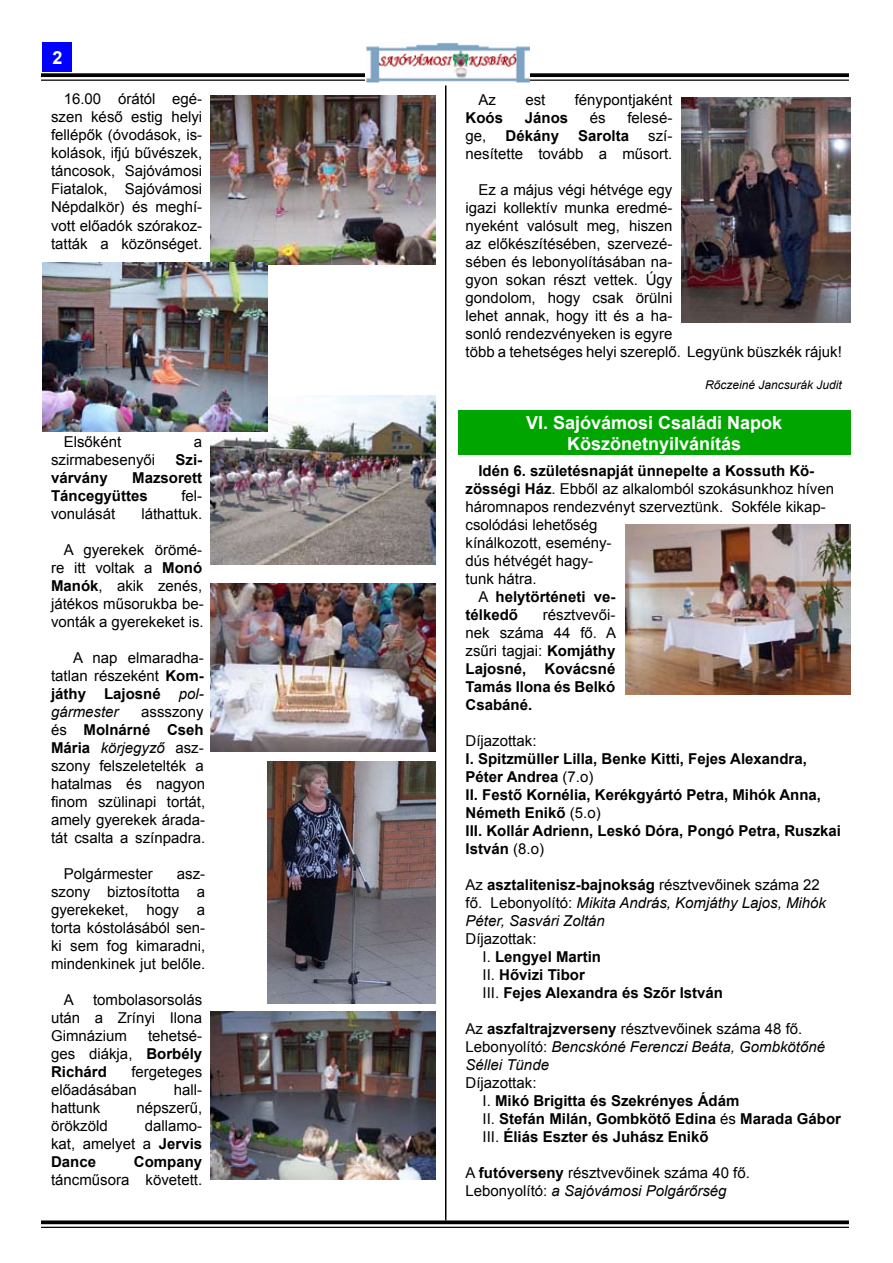
<style>
.page{position:relative;width:893px;height:1263px;background:#fff}
.page>*{position:absolute;margin:0;border:0;box-sizing:border-box;transform-origin:0 0}
.t1{font:700 18px/21.6px "Arial";color:#fff;text-align:center}
.t2{font:15px/18px "Arial";color:#000;text-align:justify}
.t3{font:700 15px/18px "Arial";color:#000}
.t4{font:italic 15px/18px "Arial";color:#000}
.t5{font:italic 12px "Arial";color:#000}
.s1{font-weight:700}
.s2{font-style:italic}
.s3{font-weight:400}
.s4{font-style:normal}
.s5{font-weight:700;font-style:normal}
</style>
<div class="page">
<div style="left:43px;top:43px;width:29px;height:29px;background:#00f"></div>
<svg style="left:41px;top:73px;width:808px;height:4px;background:#131313"></svg>
<hr style="left:41px;top:80px;width:808px;height:1px;background:#000">
<img style="left:365px;top:43px;width:164px;height:40px">
<svg style="left:41px;top:1220px;width:808px;height:4px;background:#1d1d1d"></svg>
<hr style="left:41px;top:1227px;width:808px;height:1px;background:#000">
<img style="left:211px;top:96px;width:225px;height:168px">
<img style="left:211px;top:395px;width:225px;height:169px">
<img style="left:43px;top:262px;width:225px;height:169px">
<img style="left:211px;top:583px;width:225px;height:169px">
<img style="left:211px;top:1011px;width:225px;height:169px">
<img style="left:682px;top:98px;width:168px;height:225px">
<img style="left:267px;top:761px;width:169px;height:243px">
<div style="left:458px;top:411px;width:392px;height:44px;background:#00a500"></div>
<img style="left:625px;top:524px;width:225px;height:170px">
<hr style="left:445px;top:85px;width:1px;height:1135px;background:#000">
<p class="t1" style="left:52px;top:47px;width:12px">2</p>
<p class="t2" style="left:51px;top:90px;width:153px;text-indent:13px">16.00 órától egé&shy;szen késő estig helyi fellépők (óvodások, is&shy;kolások, ifjú bűvészek, táncosok, Sajóvámosi Fiatalok, Sajóvámosi Népdalkör) és meghí&shy;vott előadók szórakoz&shy;tatták a közönséget.</p>
<p class="t2" style="left:64px;top:432px;width:59px">Elsőként</p>
<p class="t2" style="left:194px;top:432px;width:10px">a</p>
<p class="t2" style="left:51px;top:450px;width:106px">szirmabesenyői</p>
<p class="t3" style="left:176px;top:451px;width:28px">Szi-</p>
<p class="t3" style="left:51px;top:469px;width:58px">várvány</p>
<p class="t3" style="left:51px;top:469px;width:153px;text-indent:81px">Mazsorett<br>Táncegyüttes</p>
<p class="t2" style="left:181px;top:486px;width:22px">fel-</p>
<p class="t2" style="left:51px;top:504px;width:66px">vonulását</p>
<p class="t2" style="left:141px;top:504px;width:62px">láthattuk.</p>
<p class="t2" style="left:51px;top:540px;width:154px;text-indent:13px">A gyerekek örömé&shy;re itt voltak a <span class="s1">Monó Manók</span>, akik zenés, játékos műsorukba be&shy;vonták a gyerekeket is.</p>
<p class="t2" style="left:51px;top:648px;width:154px;text-indent:22px">A nap elmaradha&shy;tatlan részeként <span class="s1">Kom&shy;játhy Lajosné</span> <span class="s2">pol&shy;gármester</span></p>
<p class="t2" style="left:51px;top:702px;width:156px;text-indent:90px">assszony és <span class="s1">Molnárné Cseh Mária</span> <span class="s2">körjegyző</span> as - szony felszeletelték a hatalmas és nagyon finom szülinapi tortát, amely gyerekek árada&shy;tát csalta a színpadra.</p>
<p class="t2" style="left:64px;top:864px;width:91px">Polgármester</p>
<p class="t2" style="left:51px;top:864px;width:156px;text-indent:126px">as - szony biztosította a gyerekeket, hogy a torta kóstolásából sen&shy;ki sem fog kimaradni, mindenkinek jut belőle.</p>
<p class="t2" style="left:64px;top:990px;width:12px">A</p>
<p class="t2" style="left:51px;top:990px;width:153px;text-indent:42px">tombolasorsolás után a Zrínyi Ilona Gimnázium</p>
<p class="t2" style="left:51px;top:1026px;width:153px;text-indent:97px">tehetsé&shy;ges diákja, <span class="s1">Borbély Richárd</span></p>
<p class="t2" style="left:51px;top:1062px;width:153px;text-indent:80px">fergeteges előadásában</p>
<p class="t2" style="left:174px;top:1080px;width:30px">hall-</p>
<p class="t2" style="left:51px;top:1098px;width:51px">hattunk</p>
<p class="t2" style="left:136px;top:1098px;width:67px">népszerű,</p>
<p class="t2" style="left:51px;top:1116px;width:58px">örökzöld</p>
<p class="t2" style="left:51px;top:1116px;width:153px;text-indent:94px">dallamo&shy;kat, amelyet a <span class="s1">Jervis Dance</span></p>
<p class="t3" style="left:134px;top:1153px;width:70px">Company</p>
<p class="t2" style="left:51px;top:1170px;width:153px">táncműsora követett.</p>
<p class="t2" style="left:478px;top:91px;width:19px">Az</p>
<p class="t2" style="left:525px;top:91px;width:22px">est</p>
<p class="t2" style="left:575px;top:91px;width:99px">fénypontjaként</p>
<p class="t3" style="left:466px;top:109px;width:39px">Koós</p>
<p class="t3" style="left:525px;top:109px;width:45px">János</p>
<p class="t2" style="left:590px;top:109px;width:17px">és</p>
<p class="t2" style="left:627px;top:109px;width:47px">felesé-</p>
<p class="t2" style="left:466px;top:127px;width:22px">ge,</p>
<p class="t3" style="left:506px;top:127px;width:55px">Dékány</p>
<p class="t3" style="left:578px;top:127px;width:52px">Sarolta</p>
<p class="t2" style="left:466px;top:127px;width:208px;text-align:right">szí-<br>nesítette tovább a műsort.</p>
<p class="t2" style="left:466px;top:181px;width:378px;text-align:left;text-indent:13px">Ez a május végi hétvége egy<br>igazi kollektív munka eredmé-<br>nyeként valósult meg, hiszen<br>az előkészítésében, szervezé-<br>sében és lebonyolításában na-<br>gyon sokan részt vettek. Úgy<br>gondolom, hogy csak örülni<br>lehet annak, hogy itt és a ha-<br>sonló rendezvényeken is egyre<br>több a tehetséges helyi szereplő. Legyünk büszkék rájuk!</p>
<p class="t5" style="left:705px;top:377px;width:138px">Rőczeiné Jancsurák Judit</p>
<p class="t1" style="left:526px;top:412px;width:258px">VI. Sajóvámosi Családi Napok<br>Köszönetnyilvánítás</p>
<p class="t3" style="left:478px;top:462px;width:337px">Idén 6. születésnapját ünnepelte a Kossuth Kö-</p>
<p class="t2" style="left:466px;top:479px;width:370px"><span class="s1">zösségi Ház</span>. Ebből az alkalomból szokásunkhoz híven</p>
<p class="t2" style="left:466px;top:497px;width:362px">háromnapos rendezvényt szerveztünk. Sokféle kikap-</p>
<p class="t2" style="left:466px;top:515px;width:133px">csolódási lehetőség</p>
<p class="t2" style="left:466px;top:533px;width:147px">kínálkozott, esemény-</p>
<p class="t2" style="left:466px;top:551px;width:129px">dús hétvégét hagy-</p>
<p class="t2" style="left:466px;top:569px;width:72px">tunk hátra.</p>
<p class="t3" style="left:478px;top:588px;width:138px"><span class="s3">A</span> helytörténeti ve-</p>
<p class="t3" style="left:466px;top:606px;width:54px">télkedő</p>
<p class="t3" style="left:466px;top:606px;width:152px;text-align:justify;text-indent:77px"><span class="s3">résztvevői&shy;nek száma 44 fő. A zsűri tagjai:</span> Komjáthy Lajosné, Kovácsné Tamás Ilona és Belkó Csabáné.</p>
<p class="t2" style="left:466px;top:731px;width:72px">Díjazottak:</p>
<p class="t3" style="left:466px;top:750px;width:377px">I. Spitzmüller Lilla, Benke Kitti, Fejes Alexandra, Péter Andrea <span class="s3">(7.o)<br></span>II. Festő Kornélia, Kerékgyártó Petra, Mihók Anna, Németh Enikő <span class="s3">(5.o)<br></span>III. Kollár Adrienn, Leskó Dóra, Pongó Petra, Ruszkai István <span class="s3">(8.o)</span></p>
<p class="t4" style="left:466px;top:875px;width:362px"><span class="s4">Az</span> <span class="s5">asztalitenisz-bajnokság</span> <span class="s4">résztvevőinek száma 22 fő. Lebonyolító:</span> Mikita András, Komjáthy Lajos, Mihók<br>Péter, Sasvári Zoltán</p>
<p class="t3" style="left:483px;top:930px;width:242px;text-indent:-17px"><span class="s3">Díjazottak:<br>I.</span> Lengyel Martin<br><span class="s3">II.</span> Hővizi Tibor<br><span class="s3">III.</span> Fejes Alexandra és Szőr István</p>
<p class="t4" style="left:466px;top:1019px;width:361px"><span class="s4">Az</span> <span class="s5">aszfaltrajzverseny</span> <span class="s4">résztvevőinek száma 48 fő.<br>Lebonyolító:</span> Bencskóné Ferenczi Beáta, Gombkötőné<br>Séllei Tünde</p>
<p class="t3" style="left:483px;top:1074px;width:360px;text-indent:-17px"><span class="s3">Díjazottak:<br>I.</span> Mikó Brigitta és Szekrényes Ádám<br><span class="s3">II.</span> Stefán Milán, Gombkötő Edina <span class="s3">és</span> Marada Gábor<br><span class="s3">III.</span> Éliás Eszter és Juhász Enikő</p>
<p class="t2" style="left:466px;top:1163px;width:286px">A <span class="s1">futóverseny</span> résztvevőinek száma 40 fő.<br>Lebonyolító: <span class="s2">a Sajóvámosi Polgárőrség</span></p>
</div>
